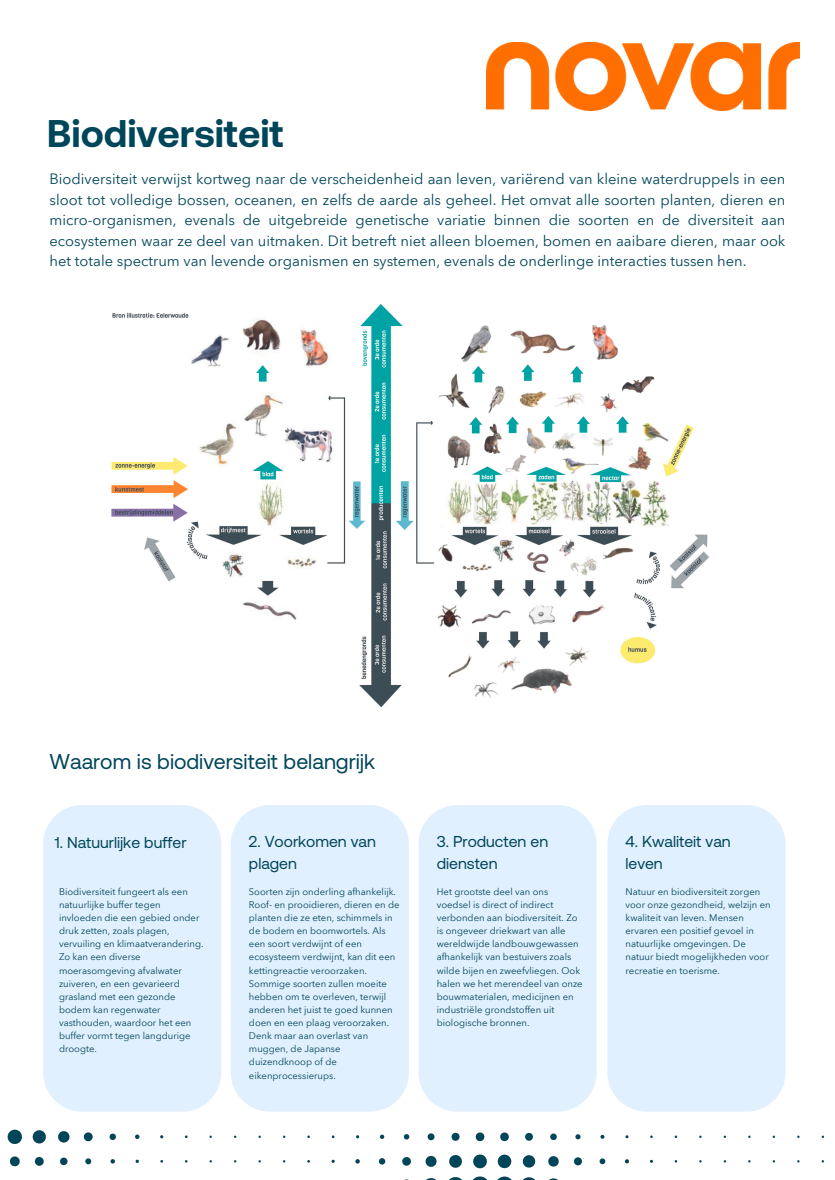
<style>
.page{position:relative;width:835px;height:1180px;background:#fff}
.page>*{position:absolute;margin:0;border:0;box-sizing:border-box;transform-origin:0 0}
.t1{font:700 38.5px "Aeonik";color:#00465a}
.t2{font:21.35px "Aeonik";color:#00465a}
.t3{font:15.75px/22px "Aeonik";color:#00465a}
.t4{font:14.7px/20.5px "Avenir Next Thai Modern";color:#00465a;text-align:justify}
.t5{font:9.48px/13.1px "Avenir Next Thai Modern";color:#00465a}
</style>
<div class="page">
<img style="left:7px;top:1111px;width:816px;height:69px">
<img style="left:486px;top:43px;width:313px;height:67px">
<img style="left:111px;top:304px;width:598px;height:404px">
<div style="left:43px;top:805px;width:178px;height:306px;background:#e1f0ff"></div>
<div style="left:231px;top:805px;width:178px;height:306px;background:#e1f0ff"></div>
<div style="left:418px;top:805px;width:178px;height:306px;background:#e1f0ff"></div>
<div style="left:607px;top:805px;width:178px;height:306px;background:#e1f0ff"></div>
<p class="t1" style="left:47px;top:111px;width:238px">Biodiversiteit</p>
<p class="t4" style="left:49px;top:168px;width:737px">Biodiversiteit verwijst kortweg naar de verscheidenheid aan leven, variërend van kleine waterdruppels in een sloot tot volledige bossen, oceanen, en zelfs de aarde als geheel. Het omvat alle soorten planten, dieren en micro-organismen, evenals de uitgebreide genetische variatie binnen die soorten en de diversiteit aan ecosystemen waar ze deel van uitmaken. Dit betreft niet alleen bloemen, bomen en aaibare dieren, maar ook het totale spectrum van levende organismen en systemen, evenals de onderlinge interacties tussen hen.</p>
<p class="t2" style="left:49px;top:749px;width:327px">Waarom is biodiversiteit belangrijk</p>
<p class="t3" style="left:55px;top:831px;width:133px">1. Natuurlijke buffer</p>
<p class="t3" style="left:249px;top:830px;width:128px">2. Voorkomen van plagen</p>
<p class="t3" style="left:436px;top:830px;width:113px">3. Producten en diensten</p>
<p class="t5" style="left:59px;top:884px;width:146px">Biodiversiteit fungeert als een natuurlijke buffer tegen invloeden die een gebied onder druk zetten, zoals plagen, vervuiling en klimaatverandering.<br>Zo kan een diverse moerasomgeving afvalwater zuiveren, en een gevarieerd grasland met een gezonde bodem kan regenwater vasthouden, waardoor het een buffer vormt tegen langdurige droogte.</p>
<p class="t5" style="left:249px;top:884px;width:152px">Soorten zijn onderling afhankelijk.<br>Roof- en prooidieren, dieren en de planten die ze eten, schimmels in de bodem en boomwortels. Als een soort verdwijnt of een ecosysteem verdwijnt, kan dit een kettingreactie veroorzaken.<br>Sommige soorten zullen moeite hebben om te overleven, terwijl anderen het juist te goed kunnen doen en een plaag veroorzaken.<br>Denk maar aan overlast van muggen, de Japanse duizendknoop of de eikenprocessierups.</p>
<p class="t5" style="left:436px;top:884px;width:147px">Het grootste deel van ons voedsel is direct of indirect verbonden aan biodiversiteit. Zo is ongeveer driekwart van alle wereldwijde landbouwgewassen afhankelijk van bestuivers zoals wilde bijen en zweefvliegen. Ook halen we het merendeel van onze bouwmaterialen, medicijnen en industriële grondstoffen uit biologische bronnen.</p>
<p class="t3" style="left:625px;top:830px;width:107px">4. Kwaliteit van leven</p>
<p class="t5" style="left:625px;top:884px;width:147px">Natuur en biodiversiteit zorgen voor onze gezondheid, welzijn en kwaliteit van leven. Mensen ervaren een positief gevoel in natuurlijke omgevingen. De natuur biedt mogelijkheden voor recreatie en toerisme.</p>
</div>
